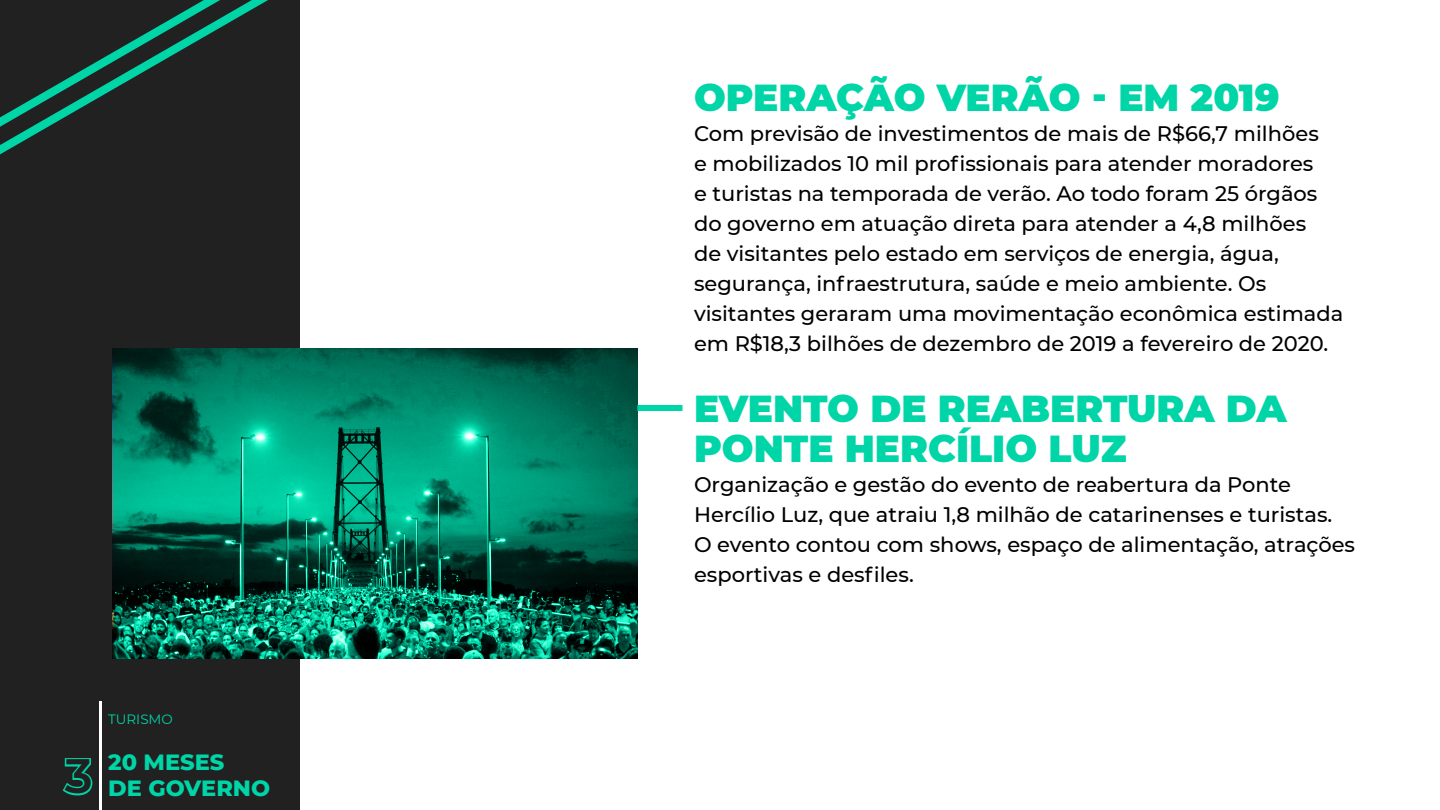
<style>
.page{position:relative;width:1440px;height:810px;background:#fff}
.page>*{position:absolute;margin:0;border:0;box-sizing:border-box;transform-origin:0 0}
.t1{font:900 37.5px/40.5px "Montserrat";color:#00d5a8}
.t2{font:800 22.5px/25.5px "Montserrat";color:#00d5a8;text-align:center}
.t3{font:500 21px/30px "Montserrat";color:#000}
.t4{font:13.5px "Montserrat";color:#00d5a8}
.s1{font-weight:600;font-size:48.15px;color:#212121}
</style>
<div class="page">
<div style="left:0;top:0;width:300px;height:810px;background:#212121"></div>
<svg style="left:0;top:0;width:268px;height:155px"></svg>
<svg style="left:62px;top:758px;width:31px;height:38px"></svg>
<hr style="left:99px;top:701px;width:3px;height:109px;background:#fff">
<svg style="left:113px;top:348px;width:524px;height:310px;background:#01745c"></svg>
<div style="left:637px;top:405px;width:45px;height:6px;background:#00d5a8"></div>
<p class="t4" style="left:108px;top:710px;width:66px">TURISMO</p>
<p class="t2" style="left:65px;top:748px;width:207px">20 MESES<br><span class="s1">3</span> DE GOVERNO</p>
<h1 class="t1" style="left:694px;top:75px;width:587px">OPERAÇÃO VERÃO - EM 2019</h1>
<p class="t3" style="left:694px;top:118px;width:651px">Com previsão de investimentos de mais de R$66,7 milhões<br>e mobilizados 10 mil profissionais para atender moradores<br>e turistas na temporada de verão. Ao todo foram 25 órgãos do governo em atuação direta para atender a 4,8 milhões<br>de visitantes pelo estado em serviços de energia, água, segurança, infraestrutura, saúde e meio ambiente. Os visitantes geraram uma movimentação econômica estimada em R$18,3 bilhões de dezembro de 2019 a fevereiro de 2020.</p>
<h1 class="t1" style="left:694px;top:386px;width:594px">EVENTO DE REABERTURA DA<br>PONTE HERCÍLIO LUZ</h1>
<p class="t3" style="left:694px;top:469px;width:663px">Organização e gestão do evento de reabertura da Ponte Hercílio Luz, que atraiu 1,8 milhão de catarinenses e turistas.<br>O evento contou com shows, espaço de alimentação, atrações esportivas e desfiles.</p>
</div>
